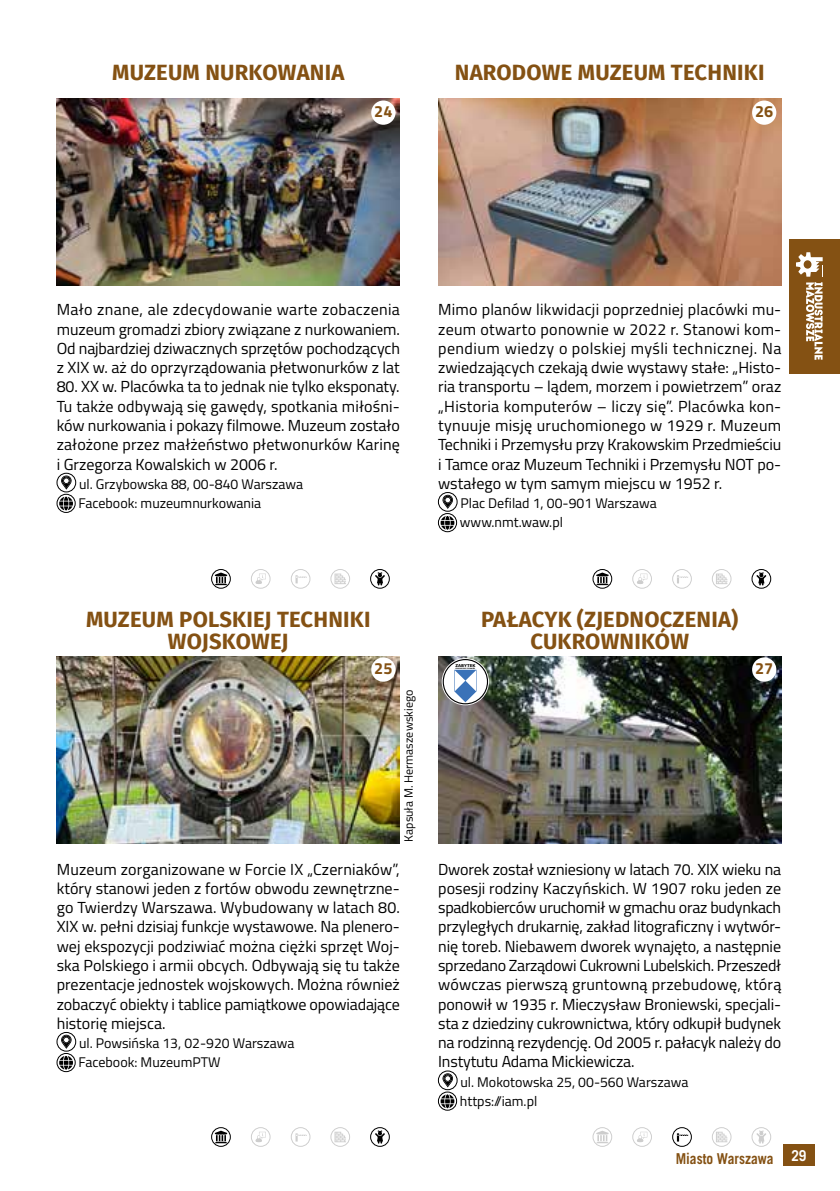
<style>
.page{position:relative;width:840px;height:1191px;background:#fff}
.page>*{position:absolute;margin:0;border:0;box-sizing:border-box;transform-origin:0 0}
.t1{font:700 22px/22px "Fira Sans";letter-spacing:.01em;color:#845113;text-align:center}
.t2{font:700 16.2px "Titillium";color:#845113}
.t3{font:16px/19.2px "Titillium";letter-spacing:-.005em;color:#000;text-align:justify}
.t4{font:700 15px "Trade Gothic LT Com";color:#845113;scale:.9 1}
.t5{font:14px/19.2px "Titillium";color:#000}
.t6{font:12px "Titillium";color:#000}
.t7{font:700 4px "Verdana";color:#000}
</style>
<div class="page">
<div style="left:788px;top:239px;width:51px;height:134px;background:#845113"></div>
<div style="left:782px;top:1144px;width:32px;height:22px;background:#845113"></div>
<svg style="left:796px;top:252px;width:26px;height:108px"></svg>
<img style="left:438px;top:98px;width:342px;height:187px">
<div style="left:438px;top:492px;width:19px;height:19px;border:1px solid #000;border-radius:50%"></div>
<svg style="left:442px;top:495px;width:11px;height:14px"></svg>
<svg style="left:440px;top:516px;width:14px;height:14px"></svg>
<div style="left:438px;top:513px;width:18px;height:19px;border:1px solid #000;border-radius:50%"></div>
<div style="left:592px;top:569px;width:19px;height:19px;border:1px solid #000;border-radius:50%"></div>
<svg style="left:596px;top:572px;width:12px;height:13px"></svg>
<div style="left:632px;top:569px;width:19px;height:19px;border:1px solid #000;border-radius:50%"></div>
<svg style="left:637px;top:573px;width:10px;height:11px"></svg>
<div style="left:672px;top:569px;width:19px;height:19px;border:1px solid #000;border-radius:50%"></div>
<svg style="left:677px;top:575px;width:10px;height:8px"></svg>
<div style="left:711px;top:569px;width:19px;height:19px;border:1px solid #000;border-radius:50%"></div>
<svg style="left:716px;top:573px;width:11px;height:11px"></svg>
<div style="left:751px;top:569px;width:19px;height:19px;border:1px solid #000;border-radius:50%"></div>
<svg style="left:756px;top:572px;width:9px;height:13px"></svg>
<img style="left:438px;top:656px;width:342px;height:187px">
<div style="left:438px;top:1070px;width:19px;height:20px;border:1px solid #000;border-radius:50%"></div>
<svg style="left:442px;top:1073px;width:11px;height:14px"></svg>
<svg style="left:440px;top:1094px;width:14px;height:14px"></svg>
<div style="left:438px;top:1091px;width:18px;height:19px;border:1px solid #000;border-radius:50%"></div>
<div style="left:592px;top:1127px;width:19px;height:19px;border:1px solid #000;border-radius:50%"></div>
<svg style="left:596px;top:1130px;width:12px;height:13px"></svg>
<div style="left:632px;top:1127px;width:19px;height:19px;border:1px solid #000;border-radius:50%"></div>
<svg style="left:637px;top:1131px;width:10px;height:11px"></svg>
<div style="left:672px;top:1127px;width:19px;height:19px;border:1px solid #000;border-radius:50%"></div>
<svg style="left:676px;top:1133px;width:11px;height:8px"></svg>
<div style="left:711px;top:1127px;width:19px;height:19px;border:1px solid #000;border-radius:50%"></div>
<svg style="left:716px;top:1131px;width:11px;height:11px"></svg>
<div style="left:751px;top:1127px;width:19px;height:19px;border:1px solid #000;border-radius:50%"></div>
<svg style="left:756px;top:1130px;width:9px;height:13px"></svg>
<img style="left:57px;top:98px;width:342px;height:187px">
<div style="left:57px;top:473px;width:19px;height:19px;border:1px solid #000;border-radius:50%"></div>
<svg style="left:61px;top:475px;width:11px;height:14px"></svg>
<svg style="left:59px;top:496px;width:14px;height:14px"></svg>
<div style="left:57px;top:494px;width:18px;height:19px;border:1px solid #000;border-radius:50%"></div>
<div style="left:211px;top:569px;width:19px;height:19px;border:1px solid #000;border-radius:50%"></div>
<svg style="left:215px;top:572px;width:12px;height:13px"></svg>
<div style="left:251px;top:569px;width:19px;height:19px;border:1px solid #000;border-radius:50%"></div>
<svg style="left:255px;top:573px;width:11px;height:11px"></svg>
<div style="left:291px;top:569px;width:19px;height:19px;border:1px solid #000;border-radius:50%"></div>
<svg style="left:295px;top:575px;width:11px;height:8px"></svg>
<div style="left:330px;top:569px;width:19px;height:19px;border:1px solid #000;border-radius:50%"></div>
<svg style="left:334px;top:573px;width:12px;height:11px"></svg>
<div style="left:370px;top:569px;width:19px;height:19px;border:1px solid #000;border-radius:50%"></div>
<svg style="left:375px;top:572px;width:9px;height:13px"></svg>
<img style="left:57px;top:656px;width:342px;height:187px">
<div style="left:57px;top:1032px;width:19px;height:19px;border:1px solid #000;border-radius:50%"></div>
<svg style="left:61px;top:1034px;width:11px;height:14px"></svg>
<svg style="left:59px;top:1055px;width:14px;height:14px"></svg>
<div style="left:57px;top:1053px;width:18px;height:19px;border:1px solid #000;border-radius:50%"></div>
<div style="left:211px;top:1127px;width:19px;height:19px;border:1px solid #000;border-radius:50%"></div>
<svg style="left:215px;top:1130px;width:12px;height:13px"></svg>
<div style="left:251px;top:1127px;width:19px;height:19px;border:1px solid #000;border-radius:50%"></div>
<svg style="left:255px;top:1131px;width:11px;height:11px"></svg>
<div style="left:291px;top:1127px;width:19px;height:19px;border:1px solid #000;border-radius:50%"></div>
<svg style="left:295px;top:1133px;width:11px;height:8px"></svg>
<div style="left:330px;top:1127px;width:19px;height:19px;border:1px solid #000;border-radius:50%"></div>
<svg style="left:334px;top:1131px;width:12px;height:11px"></svg>
<div style="left:370px;top:1127px;width:19px;height:19px;border:1px solid #000;border-radius:50%"></div>
<svg style="left:375px;top:1130px;width:9px;height:13px"></svg>
<svg style="left:441px;top:658px;width:47px;height:47px"></svg>
<div style="left:442px;top:659px;width:46px;height:45px;border:1px solid #000;border-radius:50%"></div>
<svg style="left:454px;top:670px;width:22px;height:32px"></svg>
<div style="left:371px;top:100px;width:24px;height:25px;background:#fff;border-radius:50%"></div>
<div style="left:371px;top:657px;width:24px;height:24px;background:#fff;border-radius:50%"></div>
<div style="left:751px;top:100px;width:24px;height:25px;background:#fff;border-radius:50%"></div>
<div style="left:751px;top:657px;width:24px;height:24px;background:#fff;border-radius:50%"></div>
<h1 class="t1" style="left:112px;top:60px;width:233px">MUZEUM NURKOWANIA</h1>
<p class="t2" style="left:374px;top:99px;width:20px">24</p>
<h1 class="t1" style="left:454px;top:60px;width:311px">NARODOWE MUZEUM TECHNIKI</h1>
<p class="t2" style="left:754px;top:99px;width:20px">26</p>
<p class="t3" style="left:57px;top:299px;width:344px">Mało znane, ale zdecydowanie warte zobaczenia muzeum gromadzi zbiory związane z nurkowaniem.<br>Od najbardziej dziwacznych sprzętów pochodzących z XIX w. aż do oprzyrządowania płetwonurków z lat</p>
<p class="t3" style="left:57px;top:376px;width:344px">80. XX w. Placówka ta to jednak nie tylko eksponaty.<br>Tu także odbywają się gawędy, spotkania miłośni&shy;ków nurkowania i pokazy filmowe. Muzeum zostało założone przez małżeństwo płetwonurków Karinę i Grzegorza Kowalskich w 2006 r.</p>
<p class="t5" style="left:78px;top:474px;width:226px">ul. Grzybowska 88, 00-840 Warszawa<br>Facebook: muzeumnurkowania</p>
<p class="t3" style="left:438px;top:299px;width:344px">Mimo planów likwidacji poprzedniej placówki mu&shy;zeum otwarto ponownie w 2022 r. Stanowi kom&shy;pendium wiedzy o polskiej myśli technicznej. Na zwiedzających czekają dwie wystawy stałe: „Histo&shy;ria transportu – lądem, morzem i powietrzem” oraz „Historia komputerów – liczy się”. Placówka kon&shy;tynuuje misję uruchomionego w 1929 r. Muzeum Techniki i Przemysłu przy Krakowskim Przedmieściu i Tamce oraz Muzeum Techniki i Przemysłu NOT po&shy;wstałego w tym samym miejscu w 1952 r.</p>
<p class="t5" style="left:459px;top:493px;width:198px">Plac Defilad 1, 00-901 Warszawa www.nmt.waw.pl</p>
<h1 class="t1" style="left:86px;top:607px;width:286px">MUZEUM POLSKIEJ TECHNIKI<br>WOJSKOWEJ</h1>
<p class="t2" style="left:374px;top:656px;width:20px">25</p>
<p class="t6" style="left:399px;top:841px;width:153px;rotate:-90deg">Kapsuła M. Hermaszewskiego</p>
<p class="t3" style="left:57px;top:858px;width:344px">Muzeum zorganizowane w Forcie IX „Czerniaków”, który stanowi jeden z fortów obwodu zewnętrzne&shy;go Twierdzy Warszawa. Wybudowany w latach 80.<br>XIX w. pełni dzisiaj funkcje wystawowe. Na plenero&shy;wej ekspozycji podziwiać można ciężki sprzęt Woj&shy;ska Polskiego i armii obcych. Odbywają się tu także prezentacje jednostek wojskowych . Można również zobaczyć obiekty i tablice pamiątkowe opowiadające historię miejsca.</p>
<p class="t5" style="left:78px;top:1033px;width:217px">ul. Powsińska 13, 02-920 Warszawa<br>Facebook: MuzeumPTW</p>
<h1 class="t1" style="left:481px;top:607px;width:258px">PAŁACYK (ZJEDNOCZENIA)<br>CUKROWNIKÓW</h1>
<p class="t7" style="left:455px;top:662px;width:22px">ZABYTEK</p>
<p class="t2" style="left:754px;top:656px;width:20px">27</p>
<p class="t3" style="left:438px;top:858px;width:344px">Dworek został wzniesiony w latach 70. XIX wieku na posesji rodziny Kaczyńskich. W 1907 roku jeden ze spadkobierców uruchomił w gmachu oraz budynkach przyległych drukarnię, zakład litograficzny i wytwór&shy;nię toreb. Niebawem dworek wynajęto, a następnie sprzedano Zarządowi Cukrowni Lubelskich. Przeszedł wówczas pierwszą gruntowną przebudowę, którą ponowił w 1935 r. Mieczysław Broniewski, specjali&shy;sta z dziedziny cukrownictwa, który odkupił budynek na rodzinną rezydencję. Od 2005 r. pałacyk należy do Instytutu Adama Mickiewicza.</p>
<p class="t5" style="left:459px;top:1071px;width:230px">ul. Mokotowska 25, 00-560 Warszawa https://iam.pl</p>
<p class="t4" style="left:675px;top:1149px;width:147px">Miasto Warszawa <sup>29</sup></p>
</div>
